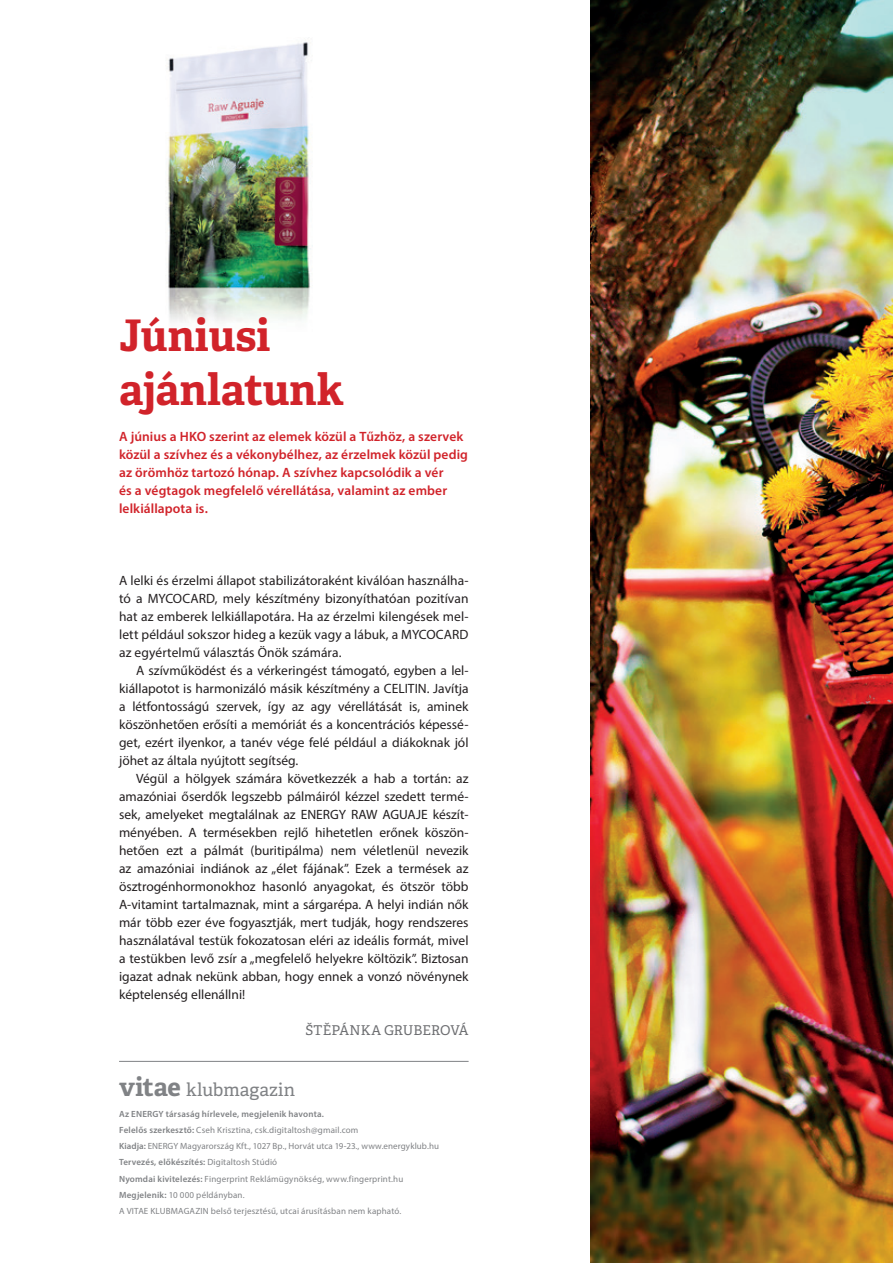
<style>
.page{position:relative;width:893px;height:1263px;background:#fff}
.page>*{position:absolute;margin:0;border:0;box-sizing:border-box;transform-origin:0 0}
.CÍM{font:700 43.5px/54px "Adelle Basic";color:#d1232a}
.t1{font:18px "Adelle Basic";letter-spacing:.005em;color:#808285}
.Szövegtörzs{font:13.5px/18px "Myriad Pro";color:#231f20;text-align:justify}
.Szövegtörzs_nincs_be{font:13.5px/18px "Myriad Pro";letter-spacing:.005em;color:#231f20;text-align:justify}
.lead{font:600 13.5px/18px "Myriad Pro";letter-spacing:.005em;color:#d1232a}
.aláírás{font:13.5px "Adelle Basic";letter-spacing:.005em;color:#6c6d70}
._01_text_bezny_vitae{font:9px "Myriad Pro";letter-spacing:.015em;color:#808285}
._01_text_bezny_vitae-2{font:600 9px "Myriad Pro";letter-spacing:.02em;color:#808285}
.s1{font-weight:700;font-size:25.5px}
.s2{font-weight:600}
.s3{font-weight:400}
</style>
<div class="page">
<img style="left:168px;top:42px;width:145px;height:280px">
<img style="left:590px;top:0;width:303px;height:1263px">
<hr style="left:119px;top:1061px;width:350px;height:1px;background:#808285">
<p class="CÍM" style="left:119px;top:308px;width:226px">Júniusi ajánlatunk</p>
<p class="lead" style="left:119px;top:427px;width:350px">A június a HKO szerint az elemek közül a Tűzhöz, a szervek közül a szívhez és a vékonybélhez, az érzelmek közül pedig az örömhöz tartozó hónap. A szívhez kapcsolódik a vér<br>és a végtagok megfelelő vérellátása, valamint az ember lelkiállapota is.</p>
<p class="Szövegtörzs_nincs_be" style="left:119px;top:571px;width:351px">A lelki és érzelmi állapot stabilizátoraként kiválóan használha&shy;tó a MYCOCARD, mely készítmény bizonyíthatóan pozitívan hat az emberek lelkiállapotára. Ha az érzelmi kilengések mel&shy;lett például sokszor hideg a kezük vagy a lábuk, a MYCOCARD az egyértelmű választás Önök számára.</p>
<p class="Szövegtörzs" style="left:119px;top:661px;width:351px;text-indent:17px">A szívműködést és a vérkeringést támogató, egyben a lel&shy;kiállapotot is harmonizáló másik készítmény a CELITIN. Javítja a létfontosságú szervek, így az agy vérellátását is, aminek köszönhetően erősíti a memóriát és a koncentrációs képessé&shy;get, ezért ilyenkor, a tanév vége felé például a diákoknak jól jöhet az általa nyújtott segítség.</p>
<p class="Szövegtörzs" style="left:119px;top:769px;width:351px;text-indent:17px">Végül a hölgyek számára következzék a hab a tortán: az amazóniai őserdők legszebb pálmáiról kézzel szedett termé&shy;sek, amelyeket megtalálnak az ENERGY RAW AGUAJE készít&shy;ményében. A termésekben rejlő hihetetlen erőnek köszön&shy;hetően ezt a pálmát (buritipálma) nem véletlenül nevezik az amazóniai indiánok az „élet fájának”. Ezek a termések az ösztrogénhormonokhoz hasonló anyagokat, és ötször több A-vitamint tartalmaznak, mint a sárgarépa. A helyi indián nők már több ezer éve fogyasztják, mert tudják, hogy rendszeres használatával testük fokozatosan eléri az ideális formát, mivel a testükben levő zsír a „megfelelő helyekre költözik”. Biztosan igazat adnak nekünk abban, hogy ennek a vonzó növénynek képtelenség ellenállni!</p>
<p class="aláírás" style="left:306px;top:1021px;width:164px">ŠTĚPÁNKA GRUBEROVÁ</p>
<p class="t1" style="left:119px;top:1078px;width:178px"><span class="s1">vitae</span> klubmagazin</p>
<p class="_01_text_bezny_vitae-2" style="left:119px;top:1108px;width:206px">Az ENERGY társaság hírlevele, megjelenik havonta.</p>
<p class="_01_text_bezny_vitae" style="left:119px;top:1124px;width:241px"><span class="s2">Felelős szerkesztő:</span> Cseh Krisztina, csk.digitaltosh@gmail.com</p>
<p class="_01_text_bezny_vitae" style="left:119px;top:1140px;width:321px"><span class="s2">Kiadja:</span> ENERGY Magyarország Kft., 1027 Bp., Horvát utca 19-23., www.energyklub.hu</p>
<p class="_01_text_bezny_vitae-2" style="left:119px;top:1156px;width:160px">Tervezés, előkészítés: <span class="s3">Digitaltosh Stúdió</span></p>
<p class="_01_text_bezny_vitae" style="left:119px;top:1173px;width:286px"><span class="s2">Nyomdai kivitelezés:</span> Fingerprint Reklámügynökség, www.fingerprint.hu</p>
<p class="_01_text_bezny_vitae" style="left:119px;top:1189px;width:127px"><span class="s2">Megjelenik:</span> 10 000 példányban.</p>
<p class="_01_text_bezny_vitae" style="left:119px;top:1205px;width:284px">A VITAE KLUBMAGAZIN belső terjesztésű, utcai árusításban nem kapható.</p>
</div>
